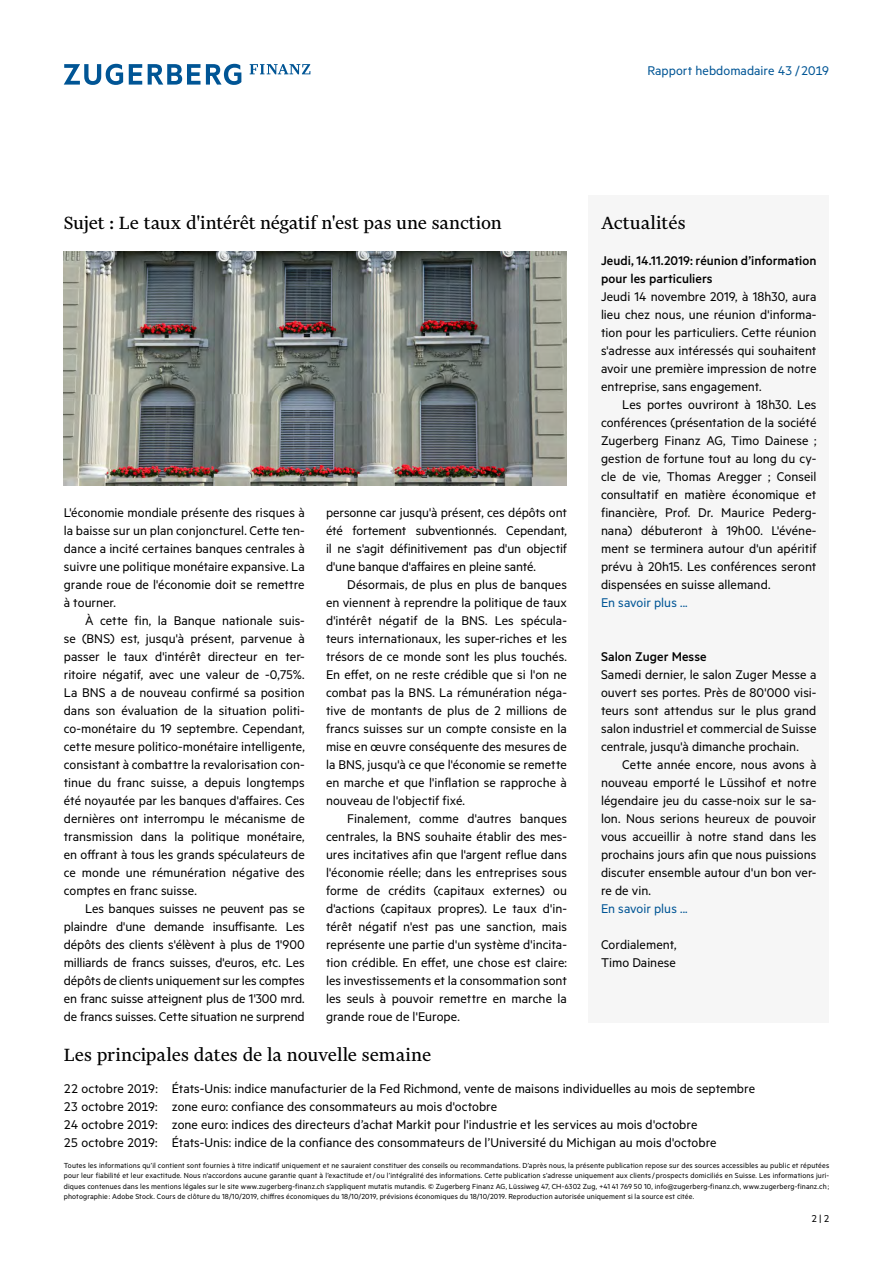
<style>
.page{position:relative;width:893px;height:1263px;background:#fff}
.page>*{position:absolute;margin:0;border:0;box-sizing:border-box;transform-origin:0 0}
.t1{font:21px "Financier Text";letter-spacing:-.005em;color:#000}
.t2{font:14.25px/18px "Metric";color:#000;text-align:justify}
.t3{font:500 14.25px/18px "Metric";letter-spacing:.005em;color:#000}
.t4{font:14.25px "Metric";color:#005595}
.t5{font:11.25px "Metric";color:#000}
.t6{font:8.25px/10.5px "Metric";letter-spacing:.015em;color:#000;text-align:justify}
</style>
<div class="page">
<svg style="left:129px;top:64px;width:13px;height:21px"></svg>
<svg style="left:148px;top:64px;width:52px;height:21px"></svg>
<svg style="left:64px;top:64px;width:59px;height:21px"></svg>
<svg style="left:206px;top:64px;width:35px;height:21px"></svg>
<svg style="left:250px;top:64px;width:60px;height:10px"></svg>
<img style="left:64px;top:251px;width:503px;height:234px">
<div style="left:588px;top:196px;width:241px;height:827px;background:#f6f6f6"></div>
<p class="t4" style="left:647px;top:62px;width:183px">Rapport hebdomadaire 43 / 2019</p>
<h1 class="t1" style="left:64px;top:212px;width:439px">Sujet : Le taux d'intérêt négatif n'est pas une sanction</h1>
<p class="t2" style="left:64px;top:503px;width:242px">L'économie mondiale présente des risques à la baisse sur un plan conjoncturel. Cette ten&shy;dance a incité certaines banques centrales à suivre une politique monétaire expansive. La grande roue de l'économie doit se remettre à tourner.</p>
<p class="t2" style="left:64px;top:611px;width:242px;text-indent:21px">À cette fin, la Banque nationale suis&shy;se (BNS) est, jusqu'à présent, parvenue à passer le taux d'intérêt directeur en ter&shy;ritoire négatif, avec une valeur de -0,75%.<br>La BNS a de nouveau confirmé sa position dans son évaluation de la situation politi&shy;co-monétaire du 19 septembre. Cependant, cette mesure politico-monétaire intelligente, consistant à combattre la revalorisation con&shy;tinue du franc suisse, a depuis longtemps été noyautée par les banques d'affaires. Ces dernières ont interrompu le mécanisme de transmission dans la politique monétaire, en offrant à tous les grands spéculateurs de ce monde une rémunération négative des comptes en franc suisse.</p>
<p class="t2" style="left:64px;top:899px;width:242px;text-indent:21px">Les banques suisses ne peuvent pas se plaindre d'une demande insuffisante. Les dépôts des clients s'élèvent à plus de 1'900 milliards de francs suisses, d'euros, etc. Les dépôts de clients uniquement sur les comptes en franc suisse atteignent plus de 1'300 mrd. de francs suisses. Cette situation ne surprend</p>
<p class="t2" style="left:326px;top:503px;width:242px">personne car jusqu'à présent, ces dépôts ont été fortement subventionnés. Cependant, il ne s'agit définitivement pas d'un objectif d'une banque d'affaires en pleine santé.</p>
<p class="t2" style="left:326px;top:575px;width:242px;text-indent:21px">Désormais, de plus en plus de banques en viennent à reprendre la politique de taux d'intérêt négatif de la BNS. Les spécula&shy;teurs internationaux, les super-riches et les trésors de ce monde sont les plus touchés.<br>En effet, on ne reste crédible que si l'on ne combat pas la BNS. La rémunération néga&shy;tive de montants de plus de 2 millions de francs suisses sur un compte consiste en la mise en œuvre conséquente des mesures de la BNS, jusqu'à ce que l'économie se remette en marche et que l'inflation se rapproche à nouveau de l'objectif fixé.</p>
<p class="t2" style="left:326px;top:809px;width:242px;text-indent:21px">Finalement, comme d'autres banques centrales, la BNS souhaite établir des mes&shy;ures incitatives afin que l'argent reflue dans l'économie réelle; dans les entreprises sous forme de crédits (capitaux externes) ou d'actions (capitaux propres). Le taux d'in&shy;térêt négatif n'est pas une sanction, mais représente une partie d'un système d'incita&shy;tion crédible. En effet, une chose est claire: les investissements et la consommation sont les seuls à pouvoir remettre en marche la grande roue de l'Europe.</p>
<h1 class="t1" style="left:64px;top:1043px;width:369px">Les principales dates de la nouvelle semaine</h1>
<h1 class="t1" style="left:601px;top:212px;width:86px">Actualités</h1>
<p class="t3" style="left:601px;top:252px;width:217px">Jeudi, 14.11.2019: réunion d’information pour les particuliers</p>
<p class="t2" style="left:601px;top:287px;width:217px">Jeudi 14 novembre 2019, à 18h30, aura lieu chez nous, une réunion d'informa&shy;tion pour les particuliers. Cette réunion s'adresse aux intéressés qui souhaitent avoir une première impression de notre entreprise, sans engagement.</p>
<p class="t2" style="left:601px;top:395px;width:217px;text-indent:21px">Les portes ouvriront à 18h30. Les conférences (présentation de la société Zugerberg Finanz AG, Timo Dainese ; gestion de fortune tout au long du cy&shy;cle de vie, Thomas Aregger ; Conseil consultatif en matière économique et financière, Prof. Dr. Maurice Pederg&shy;nana) débuteront à 19h00. L'événe&shy;ment se terminera autour d'un apéritif prévu à 20h15. Les conférences seront dispensées en suisse allemand.</p>
<p class="t4" style="left:601px;top:595px;width:88px">En savoir plus ...</p>
<p class="t3" style="left:601px;top:648px;width:107px">Salon Zuger Messe</p>
<p class="t2" style="left:601px;top:665px;width:217px">Samedi dernier, le salon Zuger Messe a ouvert ses portes. Près de 80'000 visi&shy;teurs sont attendus sur le plus grand salon industriel et commercial de Suisse centrale, jusqu'à dimanche prochain.</p>
<p class="t2" style="left:601px;top:755px;width:217px;text-indent:21px">Cette année encore, nous avons à nouveau emporté le Lüssihof et notre légendaire jeu du casse-noix sur le sa&shy;lon. Nous serions heureux de pouvoir vous accueillir à notre stand dans les prochains jours afin que nous puissions discuter ensemble autour d'un bon ver&shy;re de vin.</p>
<p class="t4" style="left:601px;top:901px;width:88px">En savoir plus ...</p>
<p class="t2" style="left:601px;top:935px;width:77px">Cordialement,<br>Timo Dainese</p>
<p class="t2" style="left:64px;top:1079px;width:693px;text-align:left">22 octobre 2019: États-Unis: indice manufacturier de la Fed Richmond, vente de maisons individuelles au mois de septembre 23 octobre 2019: zone euro: confiance des consommateurs au mois d'octobre<br>24 octobre 2019: zone euro: indices des directeurs d’achat Markit pour l'industrie et les services au mois d'octobre<br>25 octobre 2019: États-Unis: indice de la confiance des consommateurs de l’Université du Michigan au mois d'octobre</p>
<p class="t6" style="left:64px;top:1159px;width:767px">Toutes les informations qu’il contient sont fournies à titre indicatif uniquement et ne sauraient constituer des conseils ou recommandations. D’après nous, la présente publication repose sur des sources accessibles au public et réputées pour leur fiabilité et leur exactitude. Nous n'accordons aucune garantie quant à l’exactitude et/ou l’intégralité des informations. Cette publication s’adresse uniquement aux clients/prospects domiciliés en Suisse. Les informations juri&shy;diques contenues dans les mentions légales sur le site www.zugerberg-finanz.ch s’appliquent mutatis mutandis. © Zugerberg Finanz AG, Lüssiweg 47, CH-6302 Zug, +41 41 769 50 10, info@zugerberg-finanz.ch, www.zugerberg-finanz.ch ; photographie: Adobe Stock. Cours de clôture du 18/10/2019, chiffres économiques du 18/10/2019, prévisions économiques du 18/10/2019. Reproduction autorisée uniquement si la source est citée.</p>
<p class="t5" style="left:812px;top:1212px;width:19px">2 | 2</p>
</div>
